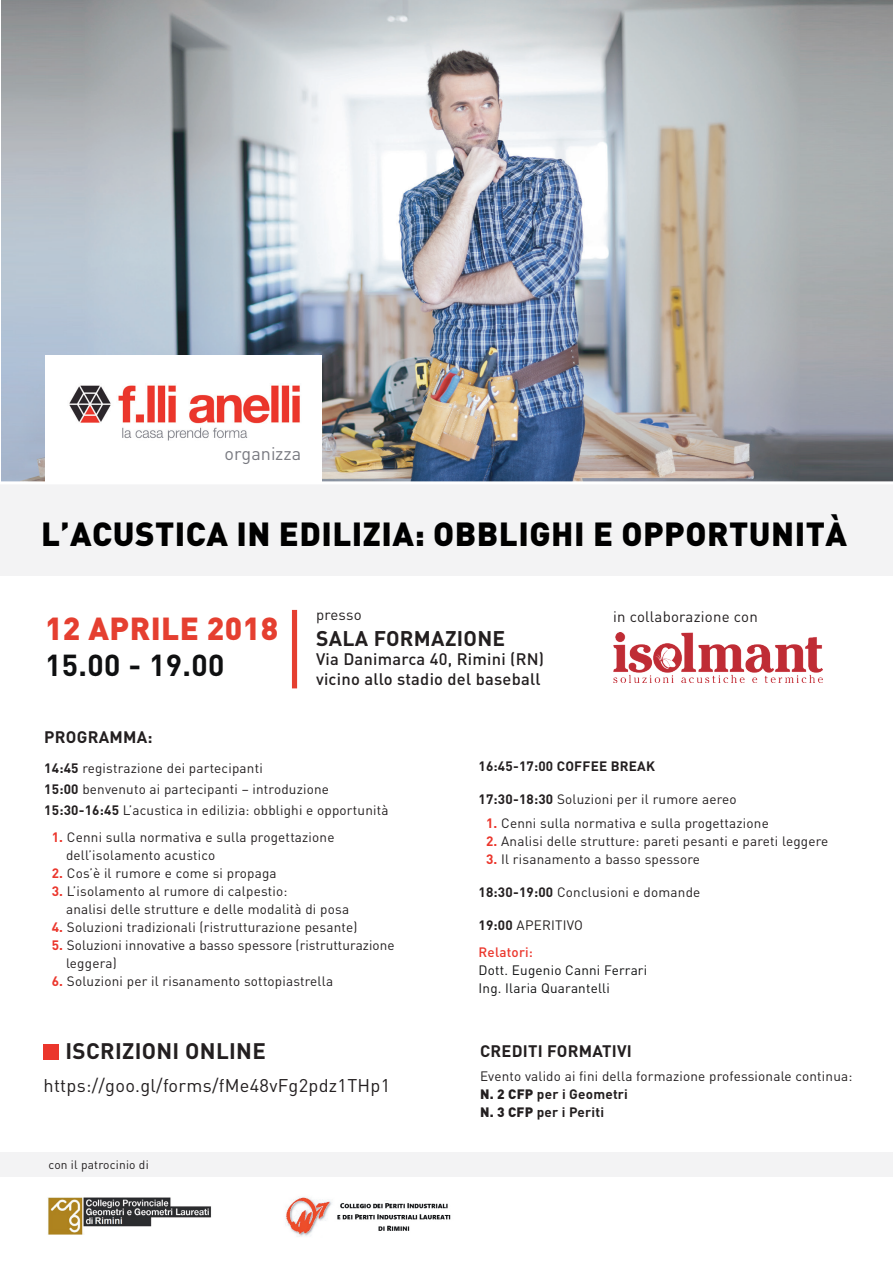
<style>
.page{position:relative;width:893px;height:1263px;background:#fff}
.page>*{position:absolute;margin:0;border:0;box-sizing:border-box;transform-origin:0 0}
.t1{font:900 33px "DIN";letter-spacing:.015em;color:#000}
.t2{font:900 31.5px "DIN";letter-spacing:.015em;color:#e53f30}
.t3{font:700 30px "DIN";letter-spacing:.015em;color:#0f1011}
.t4{font:700 22.2px "DIN";letter-spacing:.015em;color:#231f20}
.t5{font:700 21px "DIN";letter-spacing:.015em;color:#231f20}
.t6{font:18.15px "DIN";letter-spacing:.015em;color:#231f20}
.t7{font:18px "DIN";color:#797a81}
.t8{font:500 16.5px/19.8px "DIN";letter-spacing:.015em;color:#231f20}
.t9{font:700 16.5px "DIN";letter-spacing:.015em;color:#231f20}
.t10{font:15px "DIN";letter-spacing:.015em;color:#231f20}
.t11{font:13.5px/18px "DIN";letter-spacing:.015em;color:#231f20}
.t12{font:13.5px/18px "DIN";letter-spacing:.015em;color:#0f1011}
.t13{font:700 13.5px "DIN";letter-spacing:.015em;color:#231f20}
.t14{font:12px "DIN";letter-spacing:.015em;color:#231f20}
.s1{font-weight:700}
.s2{font-weight:700;color:#eb362c}
.s3{font-weight:500;color:#eb362c}
.s4{font-weight:900}
</style>
<div class="page">
<img style="left:1px;top:0;width:892px;height:481px">
<div style="left:0;top:484px;width:893px;height:92px;background:#f3f3f4"></div>
<div style="left:0;top:1152px;width:893px;height:24px;background:#f3f3f4"></div>
<div style="left:46px;top:355px;width:276px;height:129px;background:#fff"></div>
<img style="left:614px;top:633px;width:209px;height:49px">
<img style="left:48px;top:1197px;width:164px;height:37px">
<img style="left:285px;top:1196px;width:166px;height:41px">
<img style="left:69px;top:385px;width:231px;height:56px">
<div style="left:292px;top:610px;width:5px;height:78px;background:#e53f30"></div>
<div style="left:44px;top:1044px;width:15px;height:15px;background:#eb362c"></div>
<h3 class="t7" style="left:225px;top:442px;width:78px">organizza</h3>
<h1 class="t1" style="left:41px;top:511px;width:808px">L’ACUSTICA IN EDILIZIA: OBBLIGHI E OPPORTUNITÀ</h1>
<h2 class="t2" style="left:45px;top:608px;width:235px">12 APRILE 2018</h2>
<h3 class="t3" style="left:45px;top:646px;width:181px">15.00 - 19.00</h3>
<p class="t10" style="left:316px;top:605px;width:47px">presso</p>
<h3 class="t5" style="left:316px;top:624px;width:191px">SALA FORMAZIONE</h3>
<p class="t8" style="left:316px;top:649px;width:230px">Via Danimarca 40, Rimini (RN) vicino allo stadio del baseball</p>
<p class="t10" style="left:613px;top:607px;width:146px">in collaborazione con</p>
<p class="t9" style="left:44px;top:726px;width:110px">PROGRAMMA:</p>
<p class="t11" style="left:44px;top:757px;width:346px;line-height:21px"><span class="s1">14:45</span> registrazione dei partecipanti<br><span class="s1">15:00</span> benvenuto ai partecipanti – introduzione<br><span class="s1">15:30-16:45</span> L’acustica in edilizia: obblighi e opportunità</p>
<p class="t11" style="left:66px;top:827px;width:270px;text-indent:-14px"><span class="s2">1.</span> Cenni sulla normativa e sulla progettazione dell’isolamento acustico</p>
<p class="t11" style="left:52px;top:863px;width:226px"><span class="s2">2.</span> Cos’è il rumore e come si propaga</p>
<p class="t11" style="left:66px;top:881px;width:285px;text-indent:-14px"><span class="s2">3.</span> L’isolamento al rumore di calpestio:<br>analisi delle strutture e delle modalità di posa</p>
<p class="t11" style="left:52px;top:917px;width:307px"><span class="s2">4.</span> Soluzioni tradizionali (ristrutturazione pesante)</p>
<p class="t11" style="left:66px;top:935px;width:330px;text-indent:-14px"><span class="s2">5.</span> Soluzioni innovative a basso spessore (ristrutturazione leggera)</p>
<p class="t11" style="left:52px;top:971px;width:283px"><span class="s2">6.</span> Soluzioni per il risanamento sottopiastrella</p>
<h3 class="t4" style="left:65px;top:1037px;width:202px">ISCRIZIONI ONLINE</h3>
<h3 class="t6" style="left:43px;top:1074px;width:348px">https://goo.gl/forms/fMe48vFg2pdz1THp1</h3>
<p class="t14" style="left:48px;top:1157px;width:102px">con il patrocinio di</p>
<p class="t13" style="left:479px;top:758px;width:178px">16:45-17:00 COFFEE BREAK</p>
<p class="t11" style="left:479px;top:790px;width:260px"><span class="s1">17:30-18:30</span> Soluzioni per il rumore aereo</p>
<p class="t11" style="left:486px;top:814px;width:284px"><span class="s2">1.</span> Cenni sulla normativa e sulla progettazione</p>
<p class="t11" style="left:486px;top:832px;width:344px"><span class="s2">2.</span> Analisi delle strutture: pareti pesanti e pareti leggere</p>
<p class="t11" style="left:486px;top:850px;width:216px"><span class="s2">3.</span> Il risanamento a basso spessore</p>
<p class="t11" style="left:479px;top:883px;width:223px"><span class="s1">18:30-19:00</span> Conclusioni e domande</p>
<p class="t11" style="left:479px;top:912px;width:106px;line-height:27px"><span class="s1">19:00</span> APERITIVO<br><span class="s3">Relatori:</span></p>
<p class="t12" style="left:479px;top:961px;width:170px">Dott. Eugenio Canni Ferrari<br>Ing. Ilaria Quarantelli</p>
<p class="t9" style="left:480px;top:1040px;width:153px">CREDITI FORMATIVI</p>
<p class="t11" style="left:480px;top:1067px;width:374px">Evento valido ai fini della formazione professionale continua:<br><span class="s4">N. 2 CFP</span> <span class="s1">per i Geometri<br></span><span class="s4">N. 3 CFP</span> <span class="s1">per i Periti</span></p>
</div>
